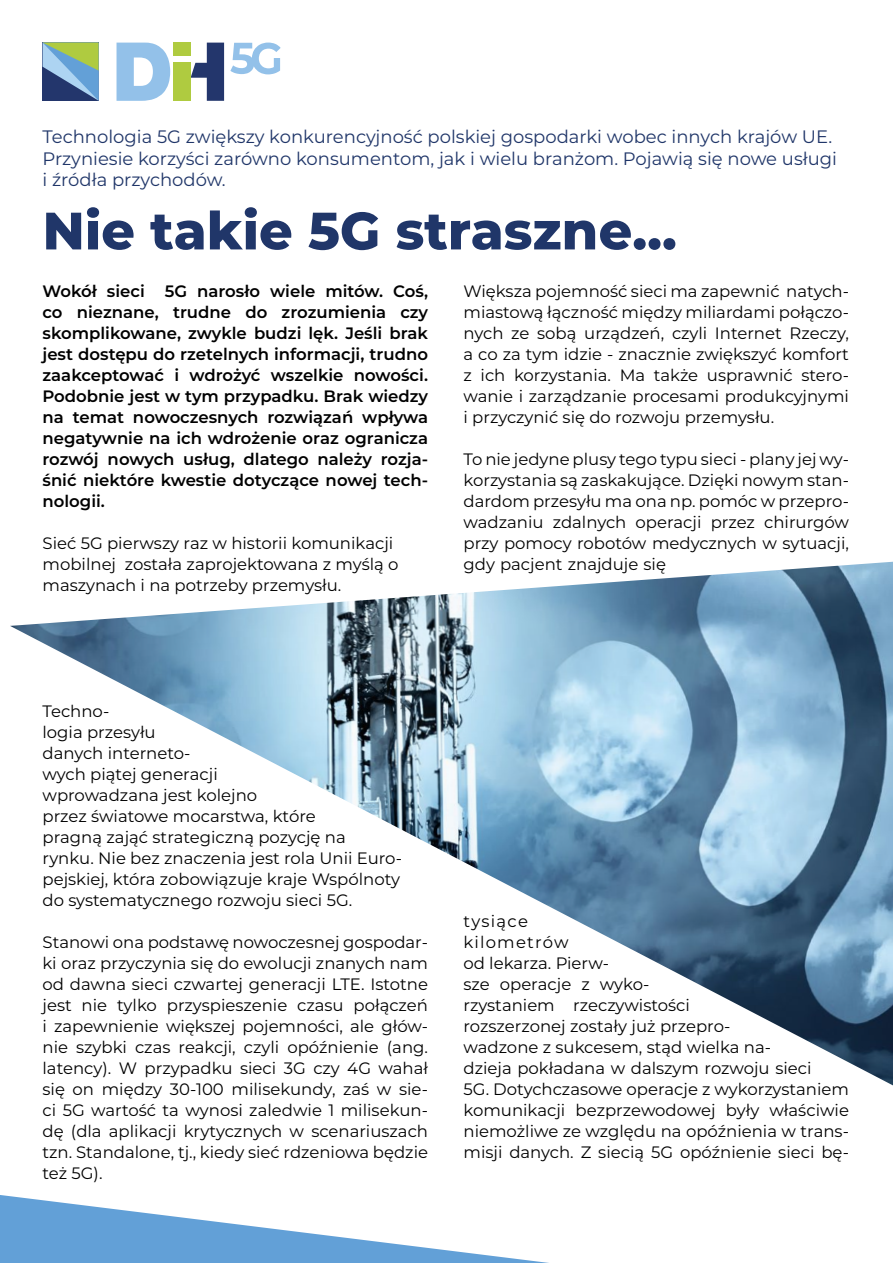
<style>
.page{position:relative;width:893px;height:1263px;background:#fff}
.page>*{position:absolute;margin:0;border:0;box-sizing:border-box;transform-origin:0 0}
.t1{font:800 52.5px "Montserrat";color:#203669}
.t2{font:18px/21.6px "Montserrat";color:#203669}
.t3{font:16.5px/21px "Montserrat";color:#000}
.t4{font:600 16.5px/21px "Montserrat";color:#000;text-align:justify}
</style>
<div class="page">
<svg style="left:0;top:1195px;width:549px;height:68px"></svg>
<img style="left:10px;top:562px;width:883px;height:523px">
<svg style="left:43px;top:43px;width:56px;height:58px;background:#719599"></svg>
<svg style="left:117px;top:43px;width:53px;height:58px"></svg>
<svg style="left:191px;top:43px;width:33px;height:58px"></svg>
<svg style="left:230px;top:43px;width:51px;height:31px"></svg>
<div style="left:173px;top:43px;width:18px;height:13px;background:#afcb40"></div>
<div style="left:173px;top:63px;width:18px;height:38px;background:#afcb40"></div>
<p class="t2" style="left:43px;top:125px;width:796px">Technologia 5G zwiększy konkurencyjność polskiej gospodarki wobec innych krajów UE.<br>Przyniesie korzyści zarówno konsumentom, jak i wielu branżom. Pojawią się nowe usługi i źródła przychodów.</p>
<p class="t1" style="left:43px;top:192px;width:636px">Nie takie 5G straszne...</p>
<p class="t4" style="left:43px;top:280px;width:387px">Wokół sieci 5G narosło wiele mitów. Coś, co nieznane, trudne do zrozumienia czy skomplikowane, zwykle budzi lęk. Jeśli brak jest dostępu do rzetelnych informacji, trudno zaakceptować i wdrożyć wszelkie nowości.<br>Podobnie jest w tym przypadku. Brak wiedzy na temat nowoczesnych rozwiązań wpływa negatywnie na ich wdrożenie oraz ogranicza rozwój nowych usług, dlatego należy rozja&shy;śnić niektóre kwestie dotyczące nowej tech&shy;nologii.</p>
<p class="t3" style="left:43px;top:532px;width:358px">Sieć 5G pierwszy raz w historii komunikacji mobilnej została zaprojektowana z myślą o maszynach i na potrzeby przemysłu.</p>
<p class="t3" style="left:463px;top:280px;width:387px;text-align:justify">Większa pojemność sieci ma zapewnić natych&shy;miastową łączność między miliardami połączo&shy;nych ze sobą urządzeń, czyli Internet Rzeczy, a co za tym idzie - znacznie zwiększyć komfort z ich korzystania. Ma także usprawnić stero&shy;wanie i zarządzanie procesami produkcyjnymi i przyczynić się do rozwoju przemysłu.</p>
<p class="t3" style="left:463px;top:448px;width:387px;text-align:justify">To nie jedyne plusy tego typu sieci - plany jej wy&shy;korzystania są zaskakujące. Dzięki nowym stan&shy;dardom przesyłu ma ona np. pomóc w przepro&shy;wadzaniu zdalnych operacji przez chirurgów przy pomocy robotów medycznych w sytuacji, gdy pacjent znajduje się</p>
<p class="t3" style="left:43px;top:700px;width:361px">Techno-<br>logia przesyłu<br>danych interneto-<br>wych piątej generacji<br>wprowadzana jest kolejno<br>przez światowe mocarstwa, które<br>pragną zająć strategiczną pozycję na<br>rynku. Nie bez znaczenia jest rola Unii Euro&shy;pejskiej, która zobowiązuje kraje Wspólnoty do systematycznego rozwoju sieci 5G.</p>
<p class="t3" style="left:43px;top:931px;width:387px;text-align:justify">Stanowi ona podstawę nowoczesnej gospodar&shy;ki oraz przyczynia się do ewolucji znanych nam od dawna sieci czwartej generacji LTE. Istotne jest nie tylko przyspieszenie czasu połączeń i zapewnienie większej pojemności, ale głów&shy;nie szybki czas reakcji, czyli opóźnienie (ang. latency). W przypadku sieci 3G czy 4G wahał się on między 30-100 milisekundy, zaś w sie&shy;ci 5G wartość ta wynosi zaledwie 1 milisekun&shy;dę (dla aplikacji krytycznych w scenariuszach tzn. Standalone, tj., kiedy sieć rdzeniowa będzie też 5G).</p>
<p class="t3" style="left:463px;top:910px;width:387px">tysiące<br>kilometrów<br>od lekarza. Pierw-<br>sze operacje z wyko-<br>rzystaniem rzeczywistości<br>rozszerzonej zostały już przepro-<br>wadzone z sukcesem, stąd wielka na-<br>dzieja pokładana w dalszym rozwoju sieci<br>5G. Dotychczasowe operacje z wykorzystaniem komunikacji bezprzewodowej były właściwie niemożliwe ze względu na opóźnienia w trans&shy;misji danych. Z siecią 5G opóźnienie sieci bę-</p>
</div>
